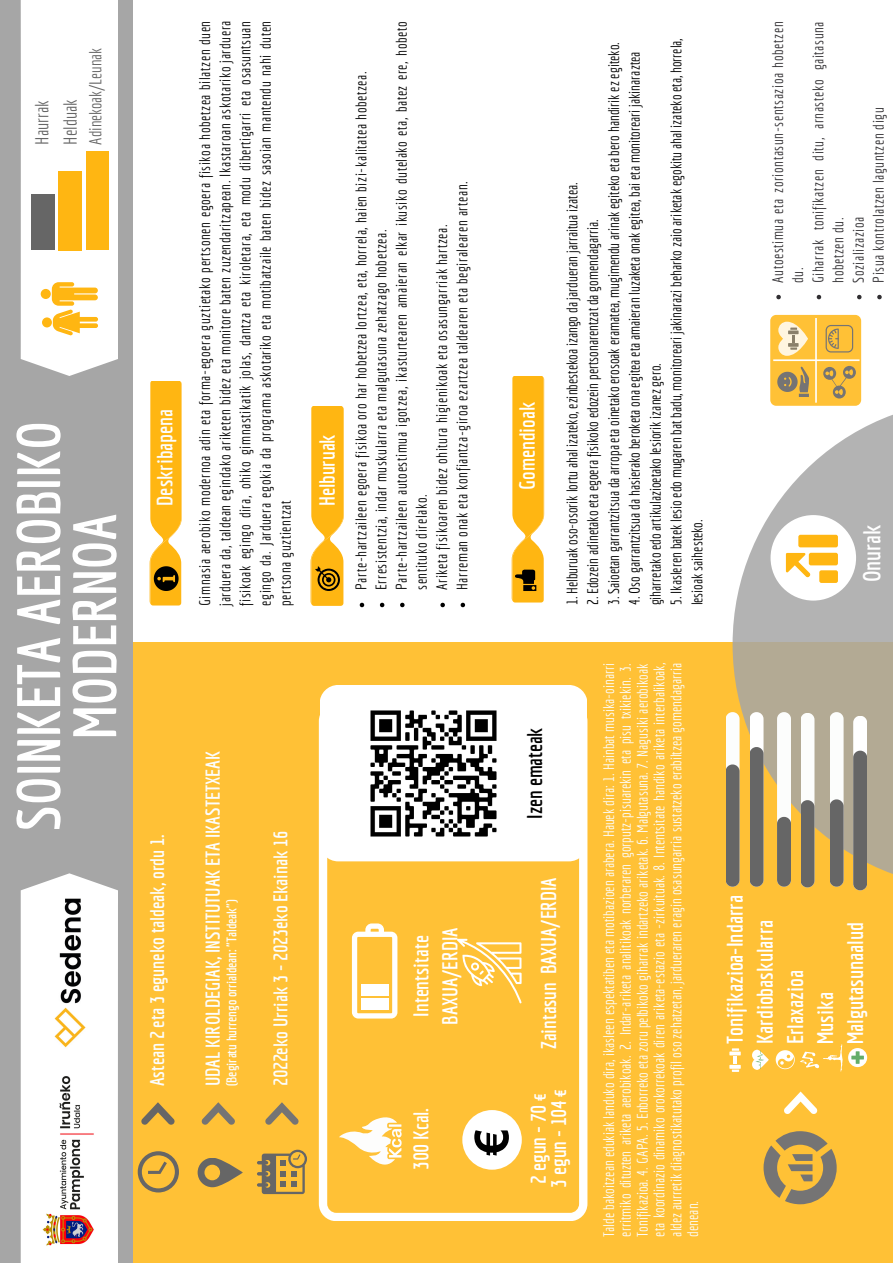
<style>
.page{position:relative;width:893px;height:1263px;background:#fff}
.page>*{position:absolute;margin:0;border:0;box-sizing:border-box;transform-origin:0 0}
.t1{font:700 59.78px/56px "Economica";color:#fff;text-align:center}
.t2{font:700 23.92px "Economica";color:#fff}
.t3{font:700 22.12px/30.2px "Economica";color:#fff}
.t4{font:700 21.45px "Economica";color:#fff}
.t5{font:700 21.45px "Economica";color:#fcfdfc}
.t6{font:700 20.92px/29.1px "Economica";color:#fff;text-align:center}
.t7{font:700 20.92px "Economica";color:#000}
.t8{font:700 19.65px "Economica";color:#fcfdfc}
.t9{font:700 19.42px "Economica";color:#fcfdfc}
.t10{font:18.38px/28.3px "Economica";color:#666}
.t11{font:16.88px "Economica";color:#666}
.t12{font:14.92px/20.2px "Economica";color:#000}
.t13{font:14.92px/16.8px "Economica";color:#fcfdfc;text-align:justify}
.t14{font:14.92px/20.2px "Economica";letter-spacing:.04em;color:#000}
.t15{font:14.92px/20.2px "Economica";letter-spacing:.04em;color:#312f32}
.t16{font:700 13.65px "Economica";color:#fcfdfc}
</style>
<div class="page">
<div style="left:0;top:642px;width:893px;height:621px;background:#ffc136"></div>
<svg style="left:319px;top:704px;width:268px;height:517px"></svg>
<svg style="left:352px;top:923px;width:45px;height:95px"></svg>
<div style="left:361px;top:984px;width:27px;height:11px;background:#fff"></div>
<div style="left:361px;top:998px;width:27px;height:11px;background:#fff"></div>
<svg style="left:457px;top:939px;width:64px;height:64px"></svg>
<div style="left:319px;top:685px;width:267px;height:176px;background:#fff"></div>
<svg style="left:339px;top:1117px;width:62px;height:47px"></svg>
<div style="left:462px;top:1110px;width:60px;height:60px;background:#fff;border-radius:50%"></div>
<svg style="left:474px;top:1130px;width:35px;height:25px"></svg>
<div style="left:0;top:0;width:133px;height:1263px;background:#a6a6a6"></div>
<svg style="left:21px;top:0;width:97px;height:376px;background:#f7ebd2"></svg>
<svg style="left:784px;top:1091px;width:33px;height:23px"></svg>
<svg style="left:732px;top:1048px;width:7px;height:24px"></svg>
<svg style="left:729px;top:1065px;width:11px;height:4px"></svg>
<svg style="left:729px;top:1051px;width:11px;height:4px"></svg>
<svg style="left:752px;top:1050px;width:17px;height:20px"></svg>
<svg style="left:775px;top:1050px;width:19px;height:19px"></svg>
<svg style="left:800px;top:1044px;width:43px;height:28px"></svg>
<svg style="left:848px;top:1048px;width:19px;height:19px"></svg>
<svg style="left:851px;top:1051px;width:13px;height:13px"></svg>
<svg style="left:732px;top:400px;width:161px;height:488px"></svg>
<svg style="left:749px;top:712px;width:14px;height:175px;background:#8e897f"></svg>
<svg style="left:777px;top:712px;width:14px;height:175px;background:#c2c1bf"></svg>
<svg style="left:829px;top:712px;width:14px;height:175px;background:#b4b2ad"></svg>
<svg style="left:726px;top:712px;width:13px;height:175px;background:#959492"></svg>
<svg style="left:763px;top:1131px;width:73px;height:73px"></svg>
<svg style="left:149px;top:381px;width:33px;height:224px;background:#f0b42c"></svg>
<svg style="left:310px;top:406px;width:34px;height:200px;background:#f6b82d"></svg>
<svg style="left:511px;top:376px;width:33px;height:226px;background:#f5b72b"></svg>
<div style="left:21px;top:873px;width:97px;height:390px;background:#fff"></div>
<div style="left:770px;top:515px;width:86px;height:86px;background:#fff;border-radius:50%"></div>
<svg style="left:786px;top:535px;width:52px;height:48px"></svg>
<div style="left:770px;top:315px;width:91px;height:91px;background:#ffc136;border-radius:6px"></div>
<svg style="left:853px;top:716px;width:14px;height:174px;background:#878785"></svg>
<svg style="left:773px;top:318px;width:86px;height:85px"></svg>
<svg style="left:788px;top:343px;width:10px;height:4px"></svg>
<svg style="left:788px;top:330px;width:10px;height:4px"></svg>
<svg style="left:138px;top:1151px;width:41px;height:41px"></svg>
<svg style="left:141px;top:1102px;width:33px;height:23px"></svg>
<svg style="left:198px;top:1158px;width:45px;height:29px"></svg>
<svg style="left:202px;top:1102px;width:33px;height:23px"></svg>
<svg style="left:257px;top:1150px;width:50px;height:44px"></svg>
<svg style="left:265px;top:1102px;width:33px;height:23px"></svg>
<svg style="left:800px;top:713px;width:14px;height:174px;background:#b4b2ac"></svg>
<img style="left:34px;top:1060px;width:68px;height:203px">
<svg style="left:360px;top:603px;width:4px;height:4px"></svg>
<svg style="left:380px;top:603px;width:4px;height:4px"></svg>
<svg style="left:400px;top:603px;width:4px;height:4px"></svg>
<svg style="left:440px;top:603px;width:5px;height:4px"></svg>
<svg style="left:460px;top:603px;width:5px;height:4px"></svg>
<svg style="left:776px;top:295px;width:5px;height:4px"></svg>
<svg style="left:816px;top:295px;width:5px;height:4px"></svg>
<svg style="left:857px;top:295px;width:4px;height:4px"></svg>
<svg style="left:877px;top:295px;width:4px;height:4px"></svg>
<img style="left:352px;top:692px;width:162px;height:162px">
<img style="left:46px;top:889px;width:52px;height:161px">
<p class="t12" style="left:195px;top:606px;width:587px;text-align:justify;rotate:-90deg">Gimnasia aerobiko modernoa adin eta forma-egoera guztietako pertsonen egoera fisikoa hobetzea bilatzen duen jarduera da, taldean egindako ariketen bidez eta monitore baten zuzendaritzapean. Ikastaroan askotariko jarduera fisikoak egingo dira, ohiko gimnastikatik jolas, dantza eta kiroletara, eta modu dibertigarri eta osasuntsuan egingo da. Jarduera egokia da programa askotariko eta motibatzaile baten bidez sasoian mantendu nahi duten pertsona guztientzat</p>
<p class="t14" style="left:351px;top:590px;width:570px;rotate:-90deg">Parte-hartzaileen egoera fisikoa oro har hobetzea lortzea, eta, horrela, haien bizi-kalitatea hobetzea.<br>Erresistentzia, indar muskularra eta malgutasuna zehatzago hobetzea.<br>Parte-hartzaileen autoestimua igotzea, ikasturtearen amaieran elkar ikusiko dutelako eta, batez ere, hobeto sentituko direlako.<br>Ariketa fisikoaren bidez ohitura higienikoak eta osasungarriak hartzea.<br>Harreman onak eta konfiantza-giroa ezartzea taldearen eta begiralearen artean.</p>
<p class="t12" style="left:665px;top:605px;width:569px;line-height:20.9px;rotate:-90deg">5. Ikasleren batek lesio edo mugaren bat badu, monitoreari jakinarazi beharko zaio ariketak egokitu ahal izateko eta, horrela, lesioak saihesteko.</p>
<p class="t12" style="left:603px;top:605px;width:565px;rotate:-90deg">3. Saioetan garrantzitsua da arropa eta oinetako erosoak eramatea, mugimendu arinak egiteko eta bero handirik ez egiteko.</p>
<p class="t12" style="left:624px;top:605px;width:555px;line-height:20.9px;rotate:-90deg">4. Oso garrantzitsua da hasierako beroketa ona egitea eta amaieran luzaketa onak egitea, bai eta monitoreari jakinaraztea giharretako edo artikulazioetako lesiorik izanez gero.</p>
<p class="t11" style="left:86px;top:145px;width:98px;rotate:-90deg">Adinekoak/Leunak</p>
<p class="t10" style="left:27px;top:145px;width:46px;rotate:-90deg">Haurrak<br>Helduak</p>
<p class="t12" style="left:562px;top:605px;width:425px;rotate:-90deg">1. Helburuak oso-osorik lortu ahal izateko, ezinbestekoa izango da jardueran jarraitua izatea.</p>
<p class="t12" style="left:582px;top:605px;width:387px;rotate:-90deg">2. Edozein adinetako eta egoera fisikoko edozein pertsonarentzat da gomendagarria.</p>
<h3 class="t5" style="left:152px;top:506px;width:98px;rotate:-90deg">Deskribapena</h3>
<h3 class="t4" style="left:514px;top:490px;width:89px;rotate:-90deg">Gomendioak</h3>
<h1 class="t1" style="left:10px;top:831px;width:412px;rotate:-90deg">SOINKETA AEROBIKO<br>MODERNOA</h1>
<h3 class="t4" style="left:314px;top:506px;width:74px;rotate:-90deg">Helburuak</h3>
<p class="t13" style="left:600px;top:1236px;width:575px;rotate:-90deg">Talde bakoitzean edukiak landuko dira, ikasleen espektatiben eta motibazioen arabera. Hauek dira: 1. Hainbat musika-oinarri erritmiko dituzten ariketa aerobikoak. 2. Indar-ariketa analitikoak norberaren gorputz-pisuarekin eta pisu txikiekin. 3.<br>Tonifikazioa. 4. GAPA. 5. Enborreko eta zoru pelbikoko giharrak indartzeko ariketak. 6. Malgutasuna. 7. Nagusiki aerobikoak eta koordinazio dinamiko orokorrekoak diren ariketa-estazio eta -zirkuituak. 8. Intentsitate handiko ariketa interbalikoak, aldez aurretik diagnostikatutako profil oso zehatzetan, jardueraren eragin osasungarria sustatzeko erabiltzea gomendagarria denean.</p>
<h3 class="t7" style="left:522px;top:819px;width:93px;rotate:-90deg">Izen emateak</h3>
<h3 class="t8" style="left:201px;top:1086px;width:337px;rotate:-90deg">UDAL KIROLDEGIAK, INSTITUTUAK ETA IKASTETXEAK</h3>
<h3 class="t9" style="left:269px;top:1086px;width:257px;rotate:-90deg">2022eko Urriak 3 - 2023eko Ekainak 16</h3>
<h3 class="t9" style="left:146px;top:1086px;width:253px;rotate:-90deg">Astean 2 eta 3 eguneko taldeak, ordu 1.</h3>
<h3 class="t6" style="left:533px;top:1049px;width:174px;rotate:-90deg">Zaintasun BAXUA/ERDIA</h3>
<p class="t16" style="left:223px;top:1086px;width:188px;rotate:-90deg">(Begiratu hurrengo orrialdean: "Taldeak")</p>
<h3 class="t6" style="left:406px;top:1025px;width:99px;rotate:-90deg">Intentsitate<br>BAXUA/ERDIA</h3>
<h3 class="t6" style="left:528px;top:1188px;width:102px;line-height:20.2px;text-align:left;rotate:-90deg">2egun-70€<br>3 egun - 104 €</h3>
<h3 class="t6" style="left:406px;top:1170px;width:63px;rotate:-90deg">300 Kcal.</h3>
<p class="t15" style="left:767px;top:283px;width:263px;rotate:-90deg">Autoestimua eta zoriontasun-sentsazioa hobetzen du.<br>Giharrak tonifikatzen ditu, arnasteko gaitasuna hobetzen du.<br>Sozializazioa<br>Pisua kontrolatzen laguntzen digu</p>
<h2 class="t2" style="left:857px;top:582px;width:59px;rotate:-90deg">Onurak</h2>
<h3 class="t3" style="left:719px;top:1044px;width:150px;rotate:-90deg">Tonifikazioa-Indarra<br>Kardiobaskularra<br>Erlaxazioa<br>Musika<br>Malgutasunaalud</h3>
</div>
